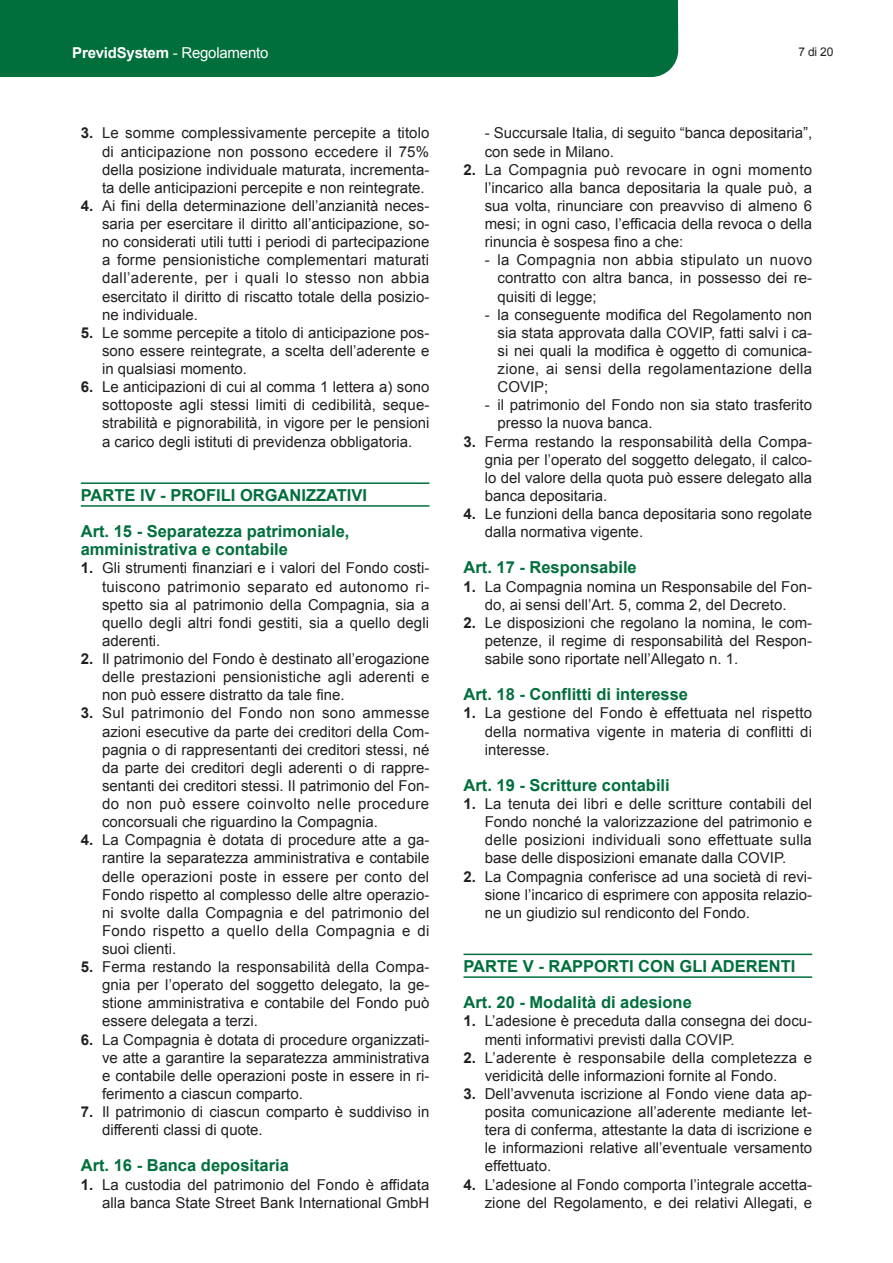
<style>
.page{position:relative;width:893px;height:1263px;background:#fff}
.page>*{position:absolute;margin:0;border:0;box-sizing:border-box;transform-origin:0 0}
.t1{font:700 16.5px/36.3px "Arial";color:#006f3c}
.t2{font:15px/18.1px "Arial";color:#231f20;text-align:justify}
.t3{font:700 15px "Arial";letter-spacing:-.015em;color:#fff}
.t4{font:12px "Arial";color:#231f20}
.s1{font-weight:400}
.s2{font-weight:700}
</style>
<div class="page">
<div style="left:0;top:0;width:678px;height:77px;background:#006f3c"></div>
<hr style="left:463px;top:953px;width:349px;height:2px;background:#006f3c">
<hr style="left:463px;top:976px;width:349px;height:2px;background:#006f3c">
<hr style="left:81px;top:482px;width:348px;height:2px;background:#006f3c">
<hr style="left:81px;top:505px;width:348px;height:2px;background:#006f3c">
<p class="t3" style="left:72px;top:42px;width:198px">PrevidSystem <span class="s1">- Regolamento</span></p>
<p class="t4" style="left:798px;top:43px;width:36px">7 di 20</p>
<p class="t2" style="left:102px;top:124px;width:329px;text-indent:-21px"><span class="s2">3.</span> Le somme complessivamente percepite a titolo di anticipazione non possono eccedere il 75% della posizione individuale maturata, incrementa&shy;ta delle anticipazioni percepite e non reintegrate.</p>
<p class="t2" style="left:102px;top:197px;width:329px;text-indent:-21px"><span class="s2">4.</span> Ai fini della determinazione dell’anzianità neces&shy;saria per esercitare il diritto all’anticipazione, so&shy;no considerati utili tutti i periodi di partecipazione a forme pensionistiche complementari maturati dall’aderente, per i quali lo stesso non abbia esercitato il diritto di riscatto totale della posizio&shy;ne individuale.</p>
<p class="t2" style="left:102px;top:324px;width:329px;text-indent:-21px"><span class="s2">5.</span> Le somme percepite a titolo di anticipazione pos&shy;sono essere reintegrate, a scelta dell’aderente e in qualsiasi momento.</p>
<p class="t2" style="left:102px;top:378px;width:329px;text-indent:-21px"><span class="s2">6.</span> Le anticipazioni di cui al comma 1 lettera a) sono sottoposte agli stessi limiti di cedibilità, seque&shy;strabilità e pignorabilità, in vigore per le pensioni a carico degli istituti di previdenza obbligatoria.</p>
<p class="t1" style="left:81px;top:477px;width:288px">PARTE IV - PROFILI ORGANIZZATIVI<br>Art. 15 - Separatezza patrimoniale,</p>
<p class="t1" style="left:81px;top:532px;width:209px">amministrativa e contabile</p>
<p class="t2" style="left:102px;top:559px;width:329px;text-indent:-21px"><span class="s2">1.</span> Gli strumenti finanziari e i valori del Fondo costi&shy;tuiscono patrimonio separato ed autonomo ri&shy;spetto sia al patrimonio della Compagnia, sia a quello degli altri fondi gestiti, sia a quello degli aderenti.</p>
<p class="t2" style="left:102px;top:650px;width:329px;text-indent:-21px"><span class="s2">2.</span> Il patrimonio del Fondo è destinato all’erogazione delle prestazioni pensionistiche agli aderenti e non può essere distratto da tale fine.</p>
<p class="t2" style="left:102px;top:704px;width:329px;text-indent:-21px"><span class="s2">3.</span> Sul patrimonio del Fondo non sono ammesse azioni esecutive da parte dei creditori della Com&shy;pagnia o di rappresentanti dei creditori stessi, né da parte dei creditori degli aderenti o di rappre&shy;sentanti dei creditori stessi. Il patrimonio del Fon&shy;do non può essere coinvolto nelle procedure concorsuali che riguardino la Compagnia.</p>
<p class="t2" style="left:102px;top:831px;width:329px;text-indent:-21px"><span class="s2">4.</span> La Compagnia è dotata di procedure atte a ga&shy;rantire la separatezza amministrativa e contabile delle operazioni poste in essere per conto del Fondo rispetto al complesso delle altre operazio&shy;ni svolte dalla Compagnia e del patrimonio del Fondo rispetto a quello della Compagnia e di suoi clienti.</p>
<p class="t2" style="left:102px;top:958px;width:329px;text-indent:-21px"><span class="s2">5.</span> Ferma restando la responsabilità della Compa&shy;gnia per l’operato del soggetto delegato, la ge&shy;stione amministrativa e contabile del Fondo può essere delegata a terzi.</p>
<p class="t2" style="left:102px;top:1030px;width:329px;text-indent:-21px"><span class="s2">6.</span> La Compagnia è dotata di procedure organizzati&shy;ve atte a garantire la separatezza amministrativa e contabile delle operazioni poste in essere in ri&shy;ferimento a ciascun comparto.</p>
<p class="t2" style="left:102px;top:1103px;width:329px;text-indent:-21px"><span class="s2">7.</span> Il patrimonio di ciascun comparto è suddiviso in differenti classi di quote.</p>
<p class="t1" style="left:81px;top:1148px;width:210px">Art. 16 - Banca depositaria</p>
<p class="t2" style="left:81px;top:1175px;width:350px;text-align:right"><span class="s2">1.</span> La custodia del patrimonio del Fondo è affidata alla banca State Street Bank International GmbH</p>
<p class="t2" style="left:485px;top:124px;width:329px">- Succursale Italia, di seguito “banca depositaria”, con sede in Milano.</p>
<p class="t2" style="left:485px;top:161px;width:329px;text-indent:-21px"><span class="s2">2.</span> La Compagnia può revocare in ogni momento l’incarico alla banca depositaria la quale può, a sua volta, rinunciare con preavviso di almeno 6 mesi; in ogni caso, l’efficacia della revoca o della rinuncia è sospesa fino a che:</p>
<p class="t2" style="left:497px;top:251px;width:316px;text-indent:-13px">- la Compagnia non abbia stipulato un nuovo contratto con altra banca, in possesso dei re&shy;quisiti di legge;</p>
<p class="t2" style="left:497px;top:305px;width:316px;text-indent:-13px">- la conseguente modifica del Regolamento non sia stata approvata dalla COVIP, fatti salvi i ca&shy;si nei quali la modifica è oggetto di comunica&shy;zione, ai sensi della regolamentazione della COVIP;</p>
<p class="t2" style="left:497px;top:396px;width:316px;text-indent:-13px">- il patrimonio del Fondo non sia stato trasferito presso la nuova banca.</p>
<p class="t2" style="left:485px;top:432px;width:329px;text-indent:-21px"><span class="s2">3.</span> Ferma restando la responsabilità della Compa&shy;gnia per l’operato del soggetto delegato, il calco&shy;lo del valore della quota può essere delegato alla banca depositaria.</p>
<p class="t2" style="left:485px;top:505px;width:329px;text-indent:-21px"><span class="s2">4.</span> Le funzioni della banca depositaria sono regolate dalla normativa vigente.</p>
<p class="t1" style="left:463px;top:550px;width:175px">Art. 17 - Responsabile</p>
<p class="t2" style="left:463px;top:577px;width:350px;text-align:center"><span class="s2">1.</span> La Compagnia nomina un Responsabile del Fon&shy;do, ai sensi dell’Art. 5, comma 2, del Decreto.</p>
<p class="t2" style="left:485px;top:614px;width:329px;text-indent:-21px"><span class="s2">2.</span> Le disposizioni che regolano la nomina, le com&shy;petenze, il regime di responsabilità del Respon&shy;sabile sono riportate nell’Allegato n. 1.</p>
<p class="t1" style="left:463px;top:677px;width:226px">Art. 18 - Conflitti di interesse</p>
<p class="t2" style="left:485px;top:704px;width:329px;text-indent:-21px"><span class="s2">1.</span> La gestione del Fondo è effettuata nel rispetto della normativa vigente in materia di conflitti di interesse.</p>
<p class="t1" style="left:463px;top:767px;width:208px">Art. 19 - Scritture contabili</p>
<p class="t2" style="left:485px;top:795px;width:329px;text-indent:-21px"><span class="s2">1.</span> La tenuta dei libri e delle scritture contabili del Fondo nonché la valorizzazione del patrimonio e delle posizioni individuali sono effettuate sulla base delle disposizioni emanate dalla COVIP.</p>
<p class="t2" style="left:485px;top:867px;width:329px;text-indent:-21px"><span class="s2">2.</span> La Compagnia conferisce ad una società di revi&shy;sione l’incarico di esprimere con apposita relazio&shy;ne un giudizio sul rendiconto del Fondo.</p>
<p class="t1" style="left:463px;top:949px;width:333px">PARTE V - RAPPORTI CON GLI ADERENTI<br>Art. 20 - Modalità di adesione</p>
<p class="t2" style="left:485px;top:1012px;width:329px;text-indent:-21px"><span class="s2">1.</span> L’adesione è preceduta dalla consegna dei docu&shy;menti informativi previsti dalla COVIP.</p>
<p class="t2" style="left:485px;top:1048px;width:329px;text-indent:-21px"><span class="s2">2.</span> L’aderente è responsabile della completezza e veridicità delle informazioni fornite al Fondo.</p>
<p class="t2" style="left:485px;top:1085px;width:329px;text-indent:-21px"><span class="s2">3.</span> Dell’avvenuta iscrizione al Fondo viene data ap&shy;posita comunicazione all’aderente mediante let&shy;tera di conferma, attestante la data di iscrizione e le informazioni relative all’eventuale versamento effettuato.</p>
<p class="t2" style="left:463px;top:1175px;width:350px;text-align:right"><span class="s2">4.</span> L’adesione al Fondo comporta l’integrale accetta&shy;zione del Regolamento, e dei relativi Allegati, e</p>
</div>
